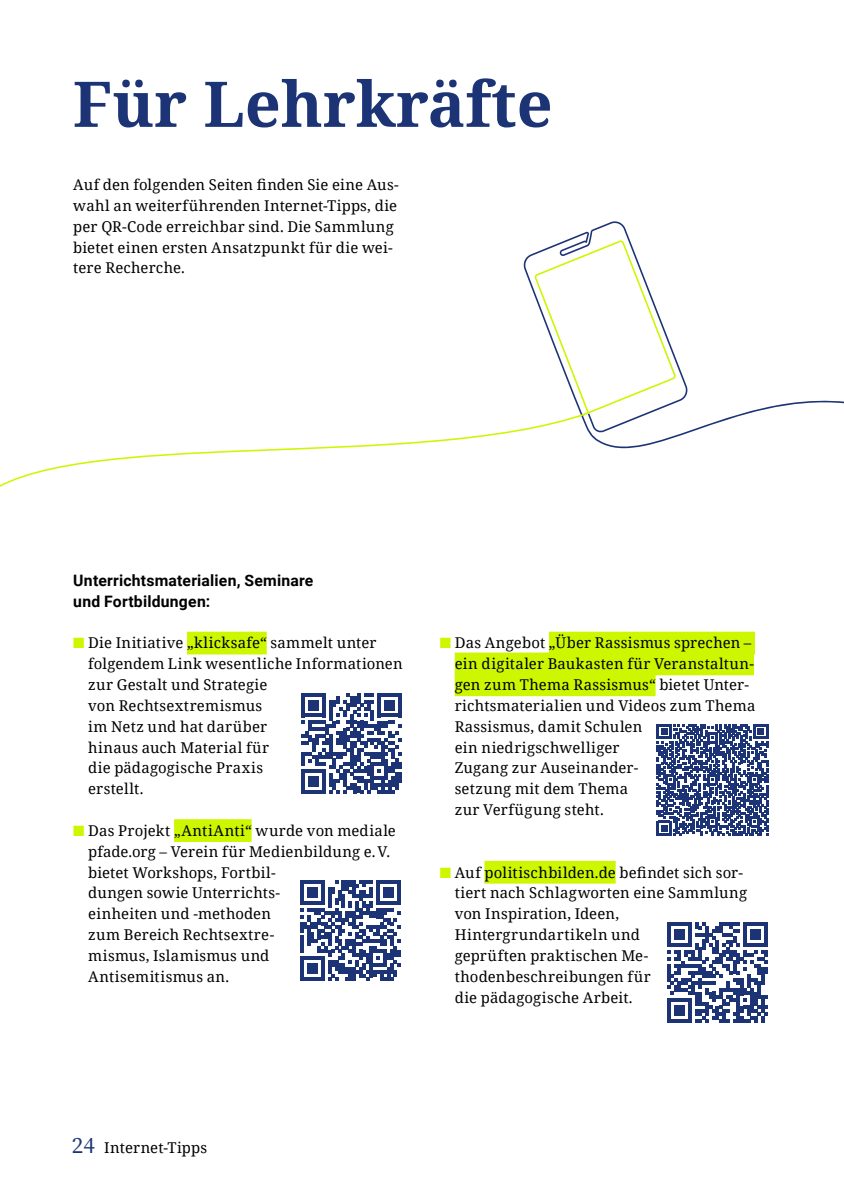
<style>
.page{position:relative;width:844px;height:1191px;background:#fff}
.page>*{position:absolute;margin:0;border:0;box-sizing:border-box;transform-origin:0 0}
.t1{font:700 63px "Noto Serif";color:#1c3476}
.t2{font:500 21px "Noto Serif TC";color:#1c3476}
.t3{font:700 15.75px/20.8px "Roboto";letter-spacing:.015em;color:#000}
.t4{font:14.88px/20.8px "Noto Serif";letter-spacing:.015em;color:#000}
.s1{color:#ccf700}
</style>
<div class="page">
<svg style="left:523px;top:221px;width:320px;height:227px"></svg>
<svg style="left:0;top:411px;width:589px;height:76px"></svg>
<svg style="left:529px;top:235px;width:150px;height:180px"></svg>
<div style="left:187px;top:631px;width:80px;height:23px;background:#ccf700"></div>
<div style="left:174px;top:819px;width:77px;height:23px;background:#ccf700"></div>
<div style="left:548px;top:631px;width:206px;height:23px;background:#ccf700"></div>
<div style="left:454px;top:652px;width:299px;height:23px;background:#ccf700"></div>
<div style="left:454px;top:673px;width:201px;height:23px;background:#ccf700"></div>
<div style="left:484px;top:861px;width:131px;height:22px;background:#ccf700"></div>
<svg style="left:301px;top:693px;width:101px;height:100px"></svg>
<hr style="left:398px;top:772px;width:4px;height:11px;background:#1c3476">
<svg style="left:300px;top:880px;width:100px;height:100px"></svg>
<svg style="left:667px;top:922px;width:100px;height:101px"></svg>
<svg style="left:656px;top:724px;width:112px;height:111px"></svg>
<h1 class="t1" style="left:73px;top:60px;width:481px">Für Lehrkräfte</h1>
<p class="t4" style="left:73px;top:174px;width:327px">Auf den folgenden Seiten finden Sie eine Aus&shy;wahl an weiterführenden Internet-Tipps, die per QR-Code erreichbar sind. Die Sammlung bietet einen ersten Ansatzpunkt für die wei&shy;tere Recherche.</p>
<p class="t3" style="left:73px;top:569px;width:242px">Unterrichtsmaterialien, Seminare und Fortbildungen:</p>
<p class="t4" style="left:88px;top:632px;width:316px;text-indent:-15px"><span class="s1">■</span> Die Initiative „klicksafe“ sammelt unter folgendem Link wesentliche Informationen zur Gestalt und Strategie<br>von Rechtsextremismus<br>im Netz und hat darüber<br>hinaus auch Material für<br>die pädagogische Praxis<br>erstellt.</p>
<p class="t4" style="left:88px;top:819px;width:309px;text-indent:-15px"><span class="s1">■</span> Das Projekt „AntiAnti“ wurde von mediale pfade.org – Verein für Medienbildung e.V. bietet Workshops, Fortbil-<br>dungen sowie Unterrichts-<br>einheiten und -methoden<br>zum Bereich Rechtsextre-<br>mismus, Islamismus und<br>Antisemitismus an.</p>
<p class="t4" style="left:454px;top:632px;width:302px;text-indent:-15px"><span class="s1">■</span> Das Angebot „Über Rassismus sprechen – ein digitaler Baukasten für Veranstaltun&shy;gen zum Thema Rassismus“ bietet Unter&shy;richtsmaterialien und Videos zum Thema<br>Rassismus, damit Schulen<br>ein niedrigschwelliger<br>Zugang zur Auseinander-<br>setzung mit dem Thema<br>zur Verfügung steht.</p>
<p class="t4" style="left:454px;top:861px;width:294px;text-indent:-15px"><span class="s1">■</span> Auf politischbilden.de befindet sich sor&shy;tiert nach Schlagworten eine Sammlung von Inspiration, Ideen,<br>Hintergrundartikeln und<br>geprüften praktischen Me&shy;thodenbeschreibungen für<br>die pädagogische Arbeit.</p>
<h2 class="t2" style="left:72px;top:1133px;width:25px">24</h2>
<p class="t4" style="left:104px;top:1136px;width:104px">Internet-Tipps</p>
</div>
